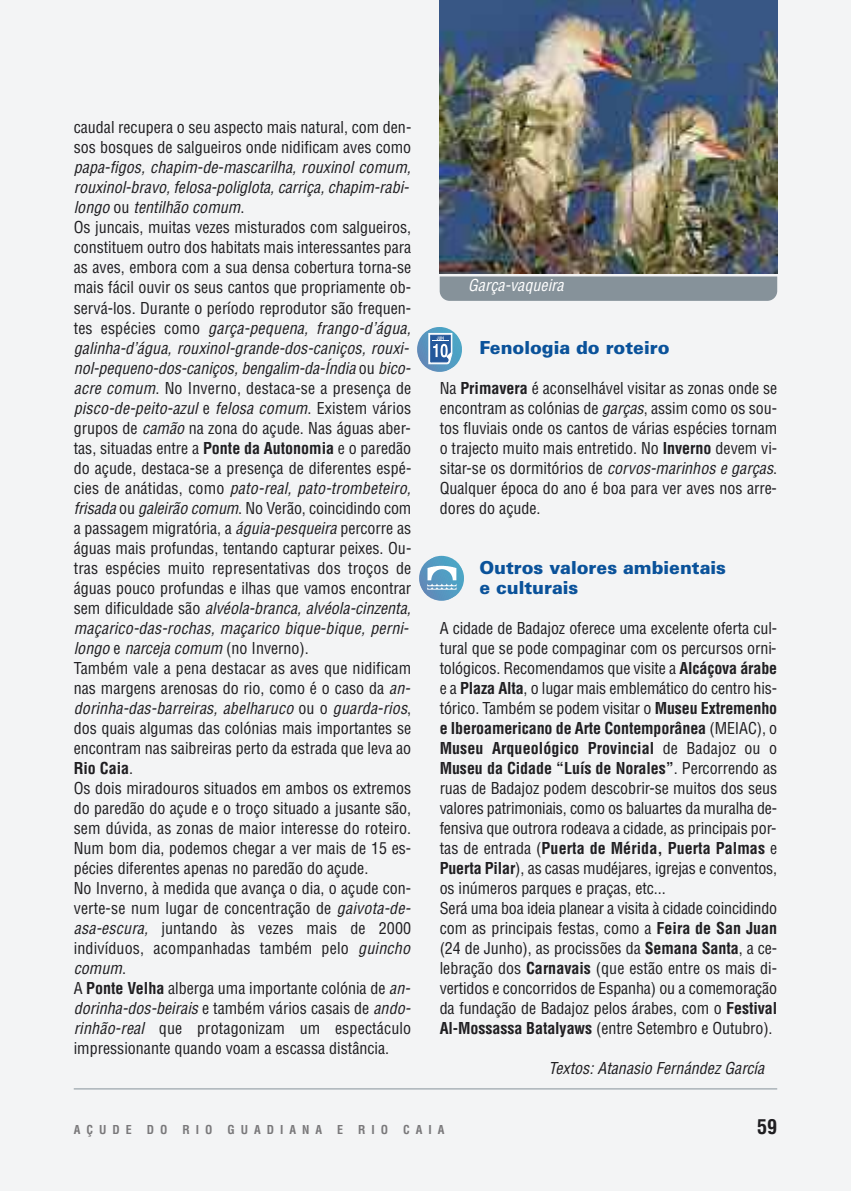
<style>
.page{position:relative;width:851px;height:1191px;background:#fff}
.page>*{position:absolute;margin:0;border:0;box-sizing:border-box;transform-origin:0 0}
.t1{font:700 condensed 20px "Helvetica";color:#1f1e21}
.t2{font:900 18px/20px "Zurich BT";color:#0a529a}
.t3{font:condensed 16px/20px "Helvetica";color:#1f1e21}
.t4{font:italic condensed 16px "Helvetica";letter-spacing:.005em;color:#1f1e21}
.t5{font:italic condensed 16px "Helvetica";letter-spacing:.005em;color:#fff}
.t6{font:700 condensed 12px "Helvetica";letter-spacing:.5em;color:#79787a}
.s1{font-style:italic}
.s2{font-weight:700}
</style>
<div class="page">
<div style="left:0;top:0;width:850px;height:1191px;background:#f3f4f5"></div>
<hr style="left:74px;top:1088px;width:703px;height:1px;background:#86929a">
<img style="left:439px;top:0;width:338px;height:273px">
<svg style="left:439px;top:276px;width:338px;height:25px;background:#89959c"></svg>
<svg style="left:417px;top:327px;width:45px;height:45px"></svg>
<svg style="left:419px;top:556px;width:45px;height:45px"></svg>
<p class="t3" style="left:74px;top:118px;width:339px">caudal recupera o seu aspecto mais natural, com den&shy;sos bosques de salgueiros onde nidificam aves como</p>
<p class="t3" style="left:74px;top:158px;width:339px"><span class="s1">papa-figos, chapim-de-mascarilha, rouxinol comum, rouxinol-bravo, felosa-poliglota, carriça, chapim-rabi&shy;longo</span> ou <span class="s1">tentilhão comum</span>.<br>Os juncais, muitas vezes misturados com salgueiros, constituem outro dos habitats mais interessantes para as aves, embora com a sua densa cobertura torna-se mais fácil ouvir os seus cantos que propriamente ob&shy;servá-los. Durante o período reprodutor são frequen&shy;tes espécies como <span class="s1">garça-pequena, frango-d’água, galinha-d’água, rouxinol-grande-dos-caniços, rouxi&shy;nol-pequeno-dos-caniços, bengalim-da-Índia</span> ou <span class="s1">bico&shy;acre comum</span>. No Inverno, destaca-se a presença de <span class="s1">pisco-de-peito-azul</span> e <span class="s1">felosa comum</span>. Existem vários grupos de <span class="s1">camão</span> na zona do açude. Nas águas aber&shy;tas, situadas entre a <span class="s2">Ponte da Autonomia</span> e o paredão do açude, destaca-se a presença de diferentes espé&shy;cies de anátidas, como <span class="s1">pato-real, pato-trombeteiro, frisada</span> ou <span class="s1">galeirão comum</span>. No Verão, coincidindo com a passagem migratória, a <span class="s1">águia-pesqueira</span> percorre as águas mais profundas, tentando capturar peixes. Ou&shy;tras espécies muito representativas dos troços de águas pouco profundas e ilhas que vamos encontrar sem dificuldade são <span class="s1">alvéola-branca, alvéola-cinzenta, maçarico-das-rochas, maçarico bique-bique, perni&shy;longo</span> e <span class="s1">narceja comum</span> (no Inverno).<br>Também vale a pena destacar as aves que nidificam nas margens arenosas do rio, como é o caso da <span class="s1">an&shy;dorinha-das-barreiras, abelharuco</span> ou o <span class="s1">guarda-rios</span>, dos quais algumas das colónias mais importantes se encontram nas saibreiras perto da estrada que leva ao <span class="s2">Rio Caia</span>.<br>Os dois miradouros situados em ambos os extremos do paredão do açude e o troço situado a jusante são, sem dúvida, as zonas de maior interesse do roteiro.<br>Num bom dia, podemos chegar a ver mais de 15 es&shy;pécies diferentes apenas no paredão do açude.<br>No Inverno, à medida que avança o dia, o açude con&shy;verte-se num lugar de concentração de <span class="s1">gaivota-de&shy;asa-escura,</span> juntando às vezes mais de 2000 indivíduos, acompanhadas também pelo <span class="s1">guincho comum</span>.<br>A <span class="s2">Ponte Velha</span> alberga uma importante colónia de <span class="s1">an&shy;dorinha-dos-beirais</span> e também vários casais de <span class="s1">ando&shy;rinhão-real</span> que protagonizam um espectáculo impressionante quando voam a escassa distância.</p>
<p class="t5" style="left:468px;top:276px;width:97px">Garça-vaqueira</p>
<p class="t2" style="left:479px;top:339px;width:192px">Fenologia do roteiro</p>
<p class="t3" style="left:439px;top:378px;width:339px;text-align:justify">Na <span class="s2">Primavera</span> é aconselhável visitar as zonas onde se encontram as colónias de <span class="s1">garças</span>, assim como os sou&shy;tos fluviais onde os cantos de várias espécies tornam o trajecto muito mais entretido. No <span class="s2">Inverno</span> devem vi&shy;sitar-se os dormitórios de <span class="s1">corvos-marinhos e garças</span>.<br>Qualquer época do ano é boa para ver aves nos arre&shy;dores do açude.</p>
<p class="t2" style="left:479px;top:559px;width:248px">Outros valores ambientais e culturais</p>
<p class="t3" style="left:439px;top:618px;width:339px">A cidade de Badajoz oferece uma excelente oferta cul&shy;tural que se pode compaginar com os percursos orni&shy;tológicos. Recomendamos que visite a <span class="s2">Alcáçova árabe </span>e a <span class="s2">Plaza Alta</span>, o lugar mais emblemático do centro his&shy;tórico. Também se podem visitar o <span class="s2">Museu Extremenho e Iberoamericano de Arte Contemporânea</span> (MEIAC), o <span class="s2">Museu Arqueológico Provincial</span> de Badajoz ou o <span class="s2">Museu da Cidade “Luís de Norales”</span>. Percorrendo as ruas de Badajoz podem descobrir-se muitos dos seus valores patrimoniais, como os baluartes da muralha de&shy;fensiva que outrora rodeava a cidade, as principais por&shy;tas de entrada (<span class="s2">Puerta de Mérida, Puerta Palmas</span> e <span class="s2">Puerta Pilar</span>), as casas mudéjares, igrejas e conventos, os inúmeros parques e praças, etc...<br>Será uma boa ideia planear a visita à cidade coincidindo com as principais festas, como a <span class="s2">Feira de San Juan </span>(24 de Junho), as procissões da <span class="s2">Semana Santa</span>, a ce&shy;lebração dos <span class="s2">Carnavais</span> (que estão entre os mais di&shy;vertidos e concorridos de Espanha) ou a comemoração da fundação de Badajoz pelos árabes, com o <span class="s2">Festival Al-Mossassa Batalyaws</span> (entre Setembro e Outubro).</p>
<p class="t4" style="left:548px;top:1059px;width:217px">Textos: Atanasio Fernández García</p>
<p class="t6" style="left:74px;top:1122px;width:59px">AÇUDE</p>
<p class="t6" style="left:147px;top:1122px;width:198px">DO RIO GUADIANA E</p>
<p class="t6" style="left:358px;top:1122px;width:88px">RIO CAIA</p>
<p class="t1" style="left:757px;top:1115px;width:21px">59</p>
</div>
